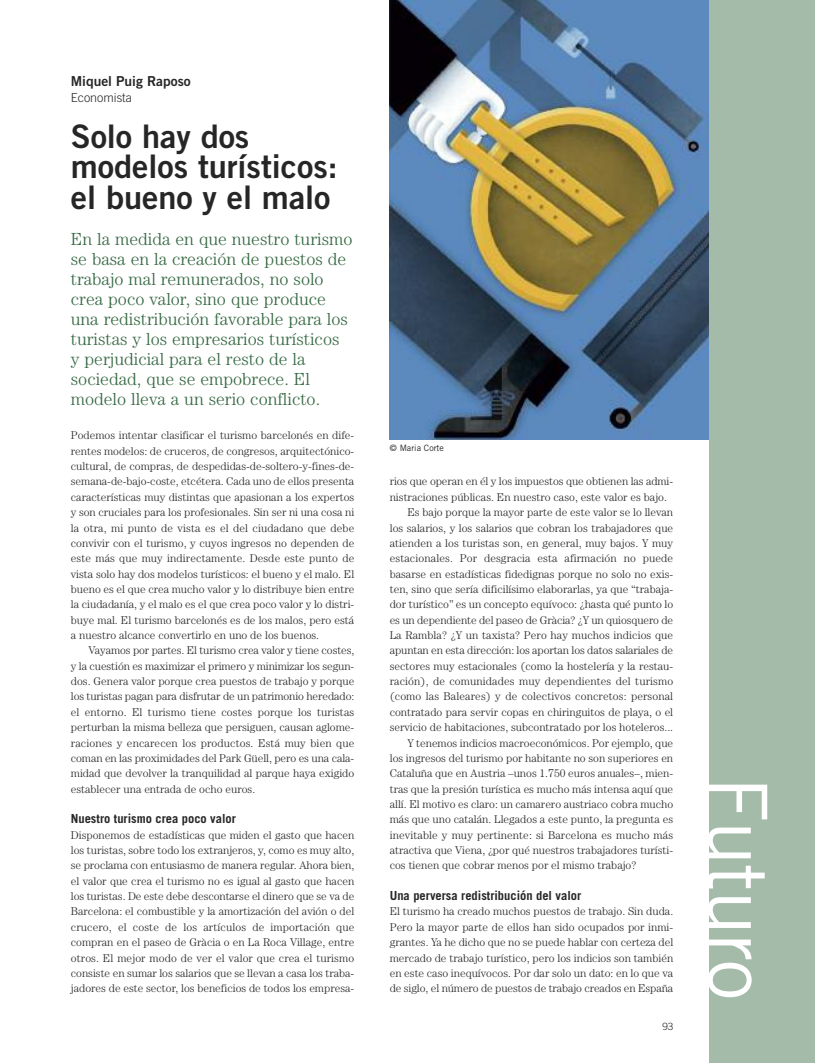
<style>
.page{position:relative;width:815px;height:1063px;background:#fff}
.page>*{position:absolute;margin:0;border:0;box-sizing:border-box;transform-origin:0 0}
.t1{font:81.25px "Trade Gothic";letter-spacing:-.015em;color:#fff}
.t2{font:32.5px/30.8px "Trade Gothic Bold Two";color:#272627}
.t3{font:300 17.5px/20px "Century";color:#356842}
.t4{font:13.75px "Trade Gothic Bold Two";color:#272627}
.t5{font:700 12.5px "Trade Gothic";color:#272627}
.t6{font:300 12.5px "Trade Gothic";color:#272627}
.t7{font:300 11.25px/15.4px "Century";color:#272627;text-align:justify}
.t8{font:300 10px "Trade Gothic";color:#272627}
.t9{font:8.75px "Trade Gothic";color:#272627}
</style>
<div class="page">
<div style="left:709px;top:0;width:106px;height:1063px;background:#a4bbaa"></div>
<img style="left:390px;top:0;width:319px;height:439px">
<p class="t4" style="left:71px;top:76px;width:121px">Miquel Puig Raposo</p>
<p class="t6" style="left:71px;top:93px;width:63px">Economista</p>
<p class="t2" style="left:71px;top:124px;width:268px">Solo hay dos modelos turísticos: el bueno y el malo</p>
<p class="t3" style="left:71px;top:230px;width:283px">En la medida en que nuestro turismo se basa en la creación de puestos de trabajo mal remunerados, no solo crea poco valor, sino que produce una redistribución favorable para los turistas y los empresarios turísticos y perjudicial para el resto de la sociedad, que se empobrece. El modelo lleva a un serio conflicto.</p>
<p class="t7" style="left:71px;top:429px;width:285px">Podemos intentar clasificar el turismo barcelonés en dife-</p>
<p class="t7" style="left:71px;top:444px;width:285px">rentes modelos: de cruceros, de congresos, arquitectónico-</p>
<p class="t7" style="left:71px;top:460px;width:285px">cultural, de compras, de despedidas-de-soltero-y-fines-de-</p>
<p class="t7" style="left:71px;top:475px;width:285px">semana-de-bajo-coste, etcétera. Cada uno de ellos presenta</p>
<p class="t7" style="left:71px;top:490px;width:285px">características muy distintas que apasionan a los expertos</p>
<p class="t7" style="left:71px;top:506px;width:285px">y son cruciales para los profesionales. Sin ser ni una cosa ni</p>
<p class="t7" style="left:71px;top:521px;width:285px">la otra, mi punto de vista es el del ciudadano que debe</p>
<p class="t7" style="left:71px;top:536px;width:285px">convivir con el turismo, y cuyos ingresos no dependen de</p>
<p class="t7" style="left:71px;top:552px;width:285px">este más que muy indirectamente. Desde este punto de</p>
<p class="t7" style="left:71px;top:567px;width:285px">vista solo hay dos modelos turísticos: el bueno y el malo. El</p>
<p class="t7" style="left:71px;top:582px;width:285px">bueno es el que crea mucho valor y lo distribuye bien entre</p>
<p class="t7" style="left:71px;top:598px;width:285px">la ciudadanía, y el malo es el que crea poco valor y lo distri-</p>
<p class="t7" style="left:71px;top:613px;width:285px">buye mal. El turismo barcelonés es de los malos, pero está</p>
<p class="t7" style="left:71px;top:628px;width:250px">a nuestro alcance convertirlo en uno de los buenos.</p>
<p class="t7" style="left:89px;top:644px;width:267px">Vayamos por partes. El turismo crea valor y tiene costes,</p>
<p class="t7" style="left:71px;top:659px;width:285px">y la cuestión es maximizar el primero y minimizar los segun-</p>
<p class="t7" style="left:71px;top:675px;width:285px">dos. Genera valor porque crea puestos de trabajo y porque</p>
<p class="t7" style="left:71px;top:690px;width:285px">los turistas pagan para disfrutar de un patrimonio heredado:</p>
<p class="t7" style="left:71px;top:705px;width:285px">el entorno. El turismo tiene costes porque los turistas</p>
<p class="t7" style="left:71px;top:721px;width:285px">perturban la misma belleza que persiguen, causan aglome-</p>
<p class="t7" style="left:71px;top:736px;width:285px">raciones y encarecen los productos. Está muy bien que</p>
<p class="t7" style="left:71px;top:751px;width:285px">coman en las proximidades del Park Güell, pero es una cala-</p>
<p class="t7" style="left:71px;top:767px;width:285px">midad que devolver la tranquilidad al parque haya exigido</p>
<p class="t7" style="left:71px;top:782px;width:186px">establecer una entrada de ocho euros.</p>
<p class="t5" style="left:71px;top:814px;width:167px">Nuestro turismo crea poco valor</p>
<p class="t7" style="left:71px;top:828px;width:285px">Disponemos de estadísticas que miden el gasto que hacen los turistas, sobre todo los extranjeros, y, como es muy alto, se proclama con entusiasmo de manera regular. Ahora bien, el valor que crea el turismo no es igual al gasto que hacen los turistas. De este debe descontarse el dinero que se va de Barcelona: el combustible y la amortización del avión o del crucero, el coste de los artículos de importación que compran en el paseo de Gràcia o en La Roca Village, entre otros. El mejor modo de ver el valor que crea el turismo consiste en sumar los salarios que se llevan a casa los traba&shy;jadores de este sector, los beneficios de todos los empresa-</p>
<p class="t9" style="left:390px;top:444px;width:56px">© Maria Corte</p>
<p class="t7" style="left:390px;top:475px;width:285px">rios que operan en él y los impuestos que obtienen las admi-</p>
<p class="t7" style="left:390px;top:490px;width:279px">nistraciones públicas. En nuestro caso, este valor es bajo.</p>
<p class="t7" style="left:407px;top:506px;width:267px">Es bajo porque la mayor parte de este valor se lo llevan</p>
<p class="t7" style="left:390px;top:521px;width:285px">los salarios, y los salarios que cobran los trabajadores que</p>
<p class="t7" style="left:390px;top:536px;width:285px">atienden a los turistas son, en general, muy bajos. Y muy</p>
<p class="t7" style="left:390px;top:552px;width:285px">estacionales. Por desgracia esta afirmación no puede</p>
<p class="t7" style="left:390px;top:567px;width:285px">basarse en estadísticas fidedignas porque no solo no exis-</p>
<p class="t7" style="left:390px;top:582px;width:285px">ten, sino que sería dificilísimo elaborarlas, ya que “trabaja-</p>
<p class="t7" style="left:390px;top:598px;width:285px">dor turístico” es un concepto equívoco: ¿hasta qué punto lo</p>
<p class="t7" style="left:390px;top:613px;width:285px">es un dependiente del paseo de Gràcia? ¿Y un quiosquero de</p>
<p class="t7" style="left:390px;top:628px;width:285px">La Rambla? ¿Y un taxista? Pero hay muchos indicios que</p>
<p class="t7" style="left:390px;top:644px;width:285px">apuntan en esta dirección: los aportan los datos salariales de</p>
<p class="t7" style="left:390px;top:659px;width:285px">sectores muy estacionales (como la hostelería y la restau-</p>
<p class="t7" style="left:390px;top:675px;width:285px">ración), de comunidades muy dependientes del turismo</p>
<p class="t7" style="left:390px;top:690px;width:285px">(como las Baleares) y de colectivos concretos: personal</p>
<p class="t7" style="left:390px;top:705px;width:285px">contratado para servir copas en chiringuitos de playa, o el</p>
<p class="t7" style="left:390px;top:721px;width:285px">servicio de habitaciones, subcontratado por los hoteleros...</p>
<p class="t7" style="left:407px;top:736px;width:267px">Y tenemos indicios macroeconómicos. Por ejemplo, que</p>
<p class="t7" style="left:390px;top:751px;width:285px">los ingresos del turismo por habitante no son superiores en</p>
<p class="t7" style="left:390px;top:767px;width:285px">Cataluña que en Austria –unos 1.750 euros anuales–, mien-</p>
<p class="t7" style="left:390px;top:782px;width:285px">tras que la presión turística es mucho más intensa aquí que</p>
<p class="t7" style="left:390px;top:797px;width:285px">allí. El motivo es claro: un camarero austriaco cobra mucho</p>
<p class="t7" style="left:390px;top:813px;width:285px">más que uno catalán. Llegados a este punto, la pregunta es</p>
<p class="t7" style="left:390px;top:828px;width:285px">inevitable y muy pertinente: si Barcelona es mucho más</p>
<p class="t7" style="left:390px;top:843px;width:285px">atractiva que Viena, ¿por qué nuestros trabajadores turísti-</p>
<p class="t7" style="left:390px;top:859px;width:248px">cos tienen que cobrar menos por el mismo trabajo?</p>
<p class="t5" style="left:390px;top:891px;width:193px">Una perversa redistribución del valor</p>
<p class="t7" style="left:390px;top:905px;width:285px">El turismo ha creado muchos puestos de trabajo. Sin duda.<br>Pero la mayor parte de ellos han sido ocupados por inmi&shy;grantes. Ya he dicho que no se puede hablar con certeza del mercado de trabajo turístico, pero los indicios son también en este caso inequívocos. Por dar solo un dato: en lo que va de siglo, el número de puestos de trabajo creados en España</p>
<p class="t8" style="left:662px;top:1023px;width:12px">93</p>
<p class="t1" style="left:767px;top:776px;width:225px;rotate:90deg">Futuro</p>
</div>
